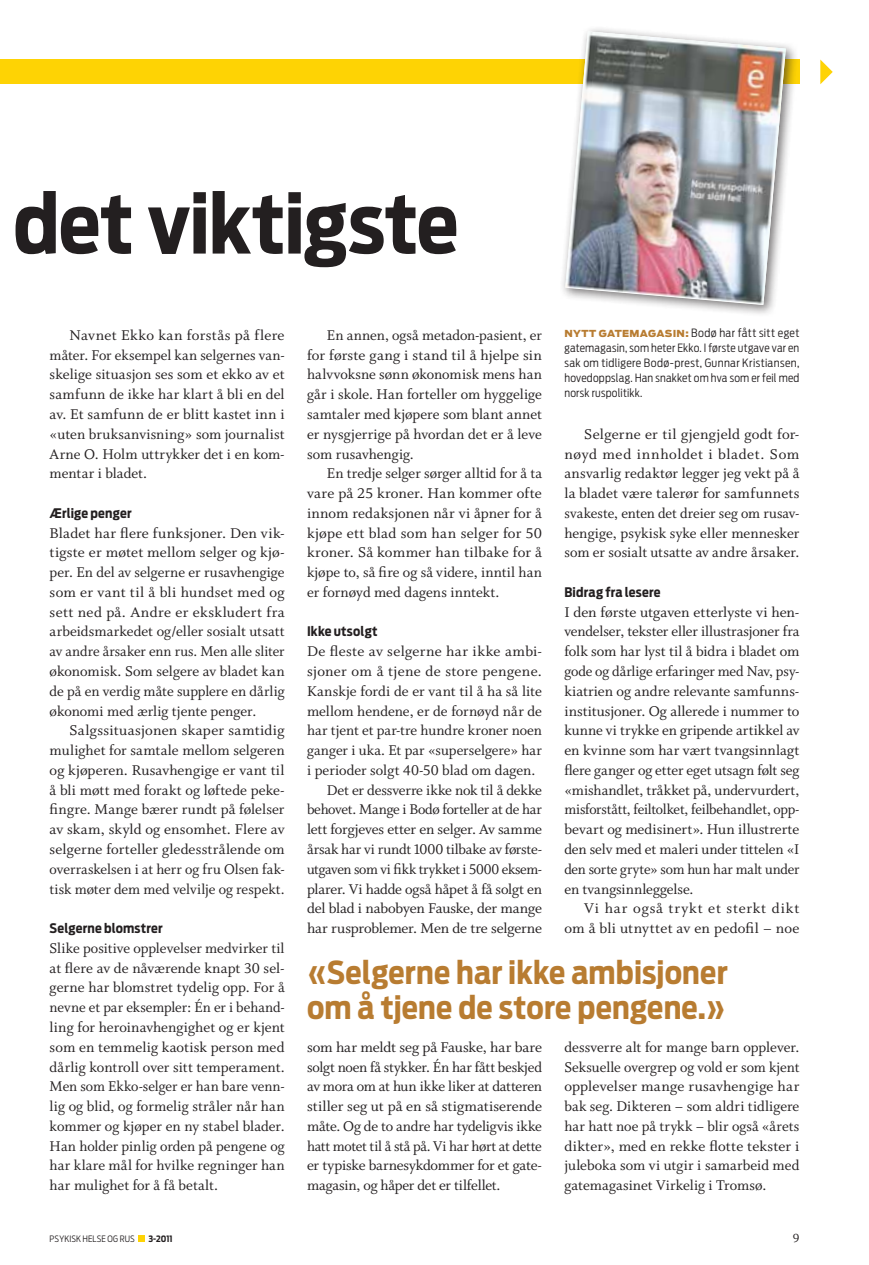
<style>
.page{position:relative;width:869px;height:1265px;background:#fff}
.page>*{position:absolute;margin:0;border:0;box-sizing:border-box;transform-origin:0 0}
.t1{font:700 81.38px "Antenna Cond";letter-spacing:-.01em;color:#231f20}
.t2{font:700 31.5px/35px "Antenna Cond";letter-spacing:.005em;color:#b87c31}
.t3{font:15.75px/19.8px "Whitman Roman LF";color:#231f20;text-align:justify}
.t4{font:15.75px "Whitman Roman LF";letter-spacing:-.02em;color:#231f20}
.t5{font:15.75px/19.8px "Whitman Roman LF";letter-spacing:.035em;color:#231f20;text-align:right}
.t6{font:15.75px "Whitman Roman LF";letter-spacing:.02em;color:#231f20}
.t7{font:700 13.12px "Antenna Cond";letter-spacing:.015em;color:#231f20}
.t8{font:13.12px "Whitman Roman LF";color:#231f20}
.t9{font:300 11.38px/14.9px "Antenna Cond";letter-spacing:.02em;color:#231f20;text-align:justify}
.t10{font:900 9.62px "Antenna";color:#b87c31}
.t11{font:300 8.75px "Antenna Cond";letter-spacing:.01em;color:#231f20}
.t12{font:700 8.75px "Antenna Cond";color:#231f20}
.s1{font-family:"Antenna";font-weight:900;font-size:9.62px;color:#b87c31}
</style>
<div class="page">
<svg style="left:820px;top:60px;width:12px;height:24px"></svg>
<div style="left:0;top:60px;width:799px;height:24px;background:#fed304"></div>
<div style="left:559px;top:25px;width:238px;height:292px;background:#231f20;opacity:.6"></div>
<img style="left:565px;top:31px;width:220px;height:274px">
<div style="left:138px;top:1235px;width:6px;height:7px;background:#fed304"></div>
<h1 class="t1" style="left:13px;top:175px;width:446px">det viktigste</h1>
<p class="t3" style="left:50px;top:325px;width:236px;text-indent:20px">Navnet Ekko kan forstås på flere måter. For eksempel kan selgernes van&shy;skelige situasjon ses som et ekko av et samfunn de ikke har klart å bli en del av. Et samfunn de er blitt kastet inn i «uten bruksanvisning» som journalist Arne O. Holm uttrykker det i en kom&shy;mentar i bladet.</p>
<p class="t7" style="left:50px;top:505px;width:83px">Ærlige penger</p>
<p class="t3" style="left:50px;top:523px;width:236px">Bladet har flere funksjoner. Den vik&shy;tigste er møtet mellom selger og kjø&shy;per. En del av selgerne er rusavhengige som er vant til å bli hundset med og sett ned på. Andre er ekskludert fra arbeidsmarkedet og/eller sosialt utsatt av andre årsaker enn rus. Men alle sliter økonomisk. Som selgere av bladet kan de på en verdig måte supplere en dårlig økonomi med ærlig tjente penger.</p>
<p class="t3" style="left:50px;top:721px;width:236px;text-indent:20px">Salgssituasjonen skaper samtidig mulighet for samtale mellom selgeren og kjøperen. Rusavhengige er vant til å bli møtt med forakt og løftede peke&shy;fingre. Mange bærer rundt på følelser av skam, skyld og ensomhet. Flere av selgerne forteller gledesstrålende om overraskelsen i at herr og fru Olsen fak&shy;tisk møter dem med velvilje og respekt.</p>
<p class="t7" style="left:50px;top:921px;width:114px">Selgerne blomstrer</p>
<p class="t3" style="left:50px;top:938px;width:236px">Slike positive opplevelser medvirker til at flere av de nåværende knapt 30 sel&shy;gerne har blomstret tydelig opp. For å nevne et par eksempler: Én er i behand&shy;ling for heroinavhengighet og er kjent som en temmelig kaotisk person med dårlig kontroll over sitt temperament.<br>Men som Ekko-selger er han bare venn&shy;lig og blid, og formelig stråler når han kommer og kjøper en ny stabel blader.<br>Han holder pinlig orden på pengene og har klare mål for hvilke regninger han har mulighet for å få betalt.</p>
<p class="t3" style="left:307px;top:325px;width:236px;text-indent:20px">En annen, også metadon-pasient, er for første gang i stand til å hjelpe sin halvvoksne sønn økonomisk mens han går i skole. Han forteller om hyggelige samtaler med kjøpere som blant annet er nysgjerrige på hvordan det er å leve som rusavhengig.</p>
<p class="t3" style="left:307px;top:464px;width:236px;text-indent:20px">En tredje selger sørger alltid for å ta vare på 25 kroner. Han kommer ofte innom redaksjonen når vi åpner for å kjøpe ett blad som han selger for 50 kroner. Så kommer han tilbake for å kjøpe to, så fire og så videre, inntil han er fornøyd med dagens inntekt.</p>
<p class="t7" style="left:307px;top:624px;width:72px">Ikke utsolgt</p>
<p class="t6" style="left:307px;top:643px;width:236px">De fleste av selgerne har ikke ambi-</p>
<p class="t3" style="left:307px;top:662px;width:236px">sjoner om å tjene de store pengene.</p>
<p class="t3" style="left:307px;top:681px;width:236px">Kanskje fordi de er vant til å ha så lite</p>
<p class="t3" style="left:307px;top:701px;width:236px">mellom hendene, er de fornøyd når de</p>
<p class="t3" style="left:307px;top:721px;width:236px">har tjent et par-tre hundre kroner noen</p>
<p class="t3" style="left:307px;top:741px;width:236px">ganger i uka. Et par «superselgere» har</p>
<p class="t3" style="left:307px;top:761px;width:230px">i perioder solgt 40-50 blad om dagen.</p>
<p class="t3" style="left:327px;top:780px;width:216px">Det er dessverre ikke nok til å dekke</p>
<p class="t4" style="left:307px;top:801px;width:236px">behovet. Mange i Bodø forteller at de har</p>
<p class="t3" style="left:307px;top:820px;width:236px">lett forgjeves etter en selger. Av samme</p>
<p class="t3" style="left:307px;top:840px;width:236px">årsak har vi rundt 1000 tilbake av første-</p>
<p class="t4" style="left:307px;top:860px;width:236px">utgaven som vi fikk trykket i 5000 eksem-</p>
<p class="t3" style="left:307px;top:879px;width:236px">plarer. Vi hadde også håpet å få solgt en</p>
<p class="t3" style="left:307px;top:899px;width:236px">del blad i nabobyen Fauske, der mange</p>
<p class="t3" style="left:307px;top:919px;width:236px">har rusproblemer. Men de tre selgerne</p>
<p class="t9" style="left:564px;top:326px;width:236px;text-indent:121px"><span class="s1">:</span> Bodø har fått sitt eget gatemagasin, som heter Ekko. I første utgave var en sak om tidligere Bodø-prest, Gunnar Kristiansen, hovedoppslag. Han snakket om hva som er feil med norsk ruspolitikk.</p>
<p class="t10" style="left:564px;top:328px;width:44px">NYTT GATEMAGASIN</p>
<p class="t3" style="left:564px;top:424px;width:236px;text-indent:20px">Selgerne er til gjengjeld godt for&shy;nøyd med innholdet i bladet. Som ansvarlig redaktør legger jeg vekt på å la bladet være talerør for samfunnets svakeste, enten det dreier seg om rusav&shy;hengige, psykisk syke eller mennesker som er sosialt utsatte av andre årsaker.</p>
<p class="t7" style="left:564px;top:584px;width:98px">Bidrag fra lesere</p>
<p class="t3" style="left:564px;top:602px;width:236px">I den første utgaven etterlyste vi hen&shy;vendelser, tekster eller illustrasjoner fra folk som har lyst til å bidra i bladet om gode og dårlige erfaringer med Nav, psy&shy;kiatrien og andre relevante samfunns&shy;institusjoner. Og allerede i nummer to kunne vi trykke en gripende artikkel av en kvinne som har vært tvangsinnlagt flere ganger og etter eget utsagn følt seg «mishandlet, tråkket på, undervurdert, misforstått, feiltolket, feilbehandlet, opp&shy;bevart og medisinert». Hun illustrerte den selv med et maleri under tittelen «I den sorte gryte» som hun har malt under en tvangsinnleggelse.</p>
<p class="t5" style="left:564px;top:899px;width:236px">Vi har også trykt et sterkt dikt om å bli utnyttet av en pedofil – noe</p>
<h2 class="t2" style="left:307px;top:955px;width:422px">«Selgerne har ikke ambisjoner om å tjene de store pengene.»</h2>
<p class="t3" style="left:307px;top:1037px;width:236px">som har meldt seg på Fauske, har bare solgt noen få stykker. Én har fått beskjed av mora om at hun ikke liker at datteren stiller seg ut på en så stigmatiserende måte. Og de to andre har tydeligvis ikke hatt motet til å stå på. Vi har hørt at dette er typiske barnesykdommer for et gate&shy;magasin, og håper det er tilfellet.</p>
<p class="t3" style="left:564px;top:1037px;width:236px">dessverre alt for mange barn opplever.<br>Seksuelle overgrep og vold er som kjent opplevelser mange rusavhengige har bak seg. Dikteren – som aldri tidligere har hatt noe på trykk – blir også «årets dikter», med en rekke flotte tekster i juleboka som vi utgir i samarbeid med gatemagasinet Virkelig i Tromsø.</p>
<p class="t11" style="left:50px;top:1233px;width:86px">PSYKISK HELSE OG RUS</p>
<p class="t12" style="left:148px;top:1233px;width:26px">3-2011</p>
<p class="t8" style="left:792px;top:1231px;width:8px">9</p>
</div>
